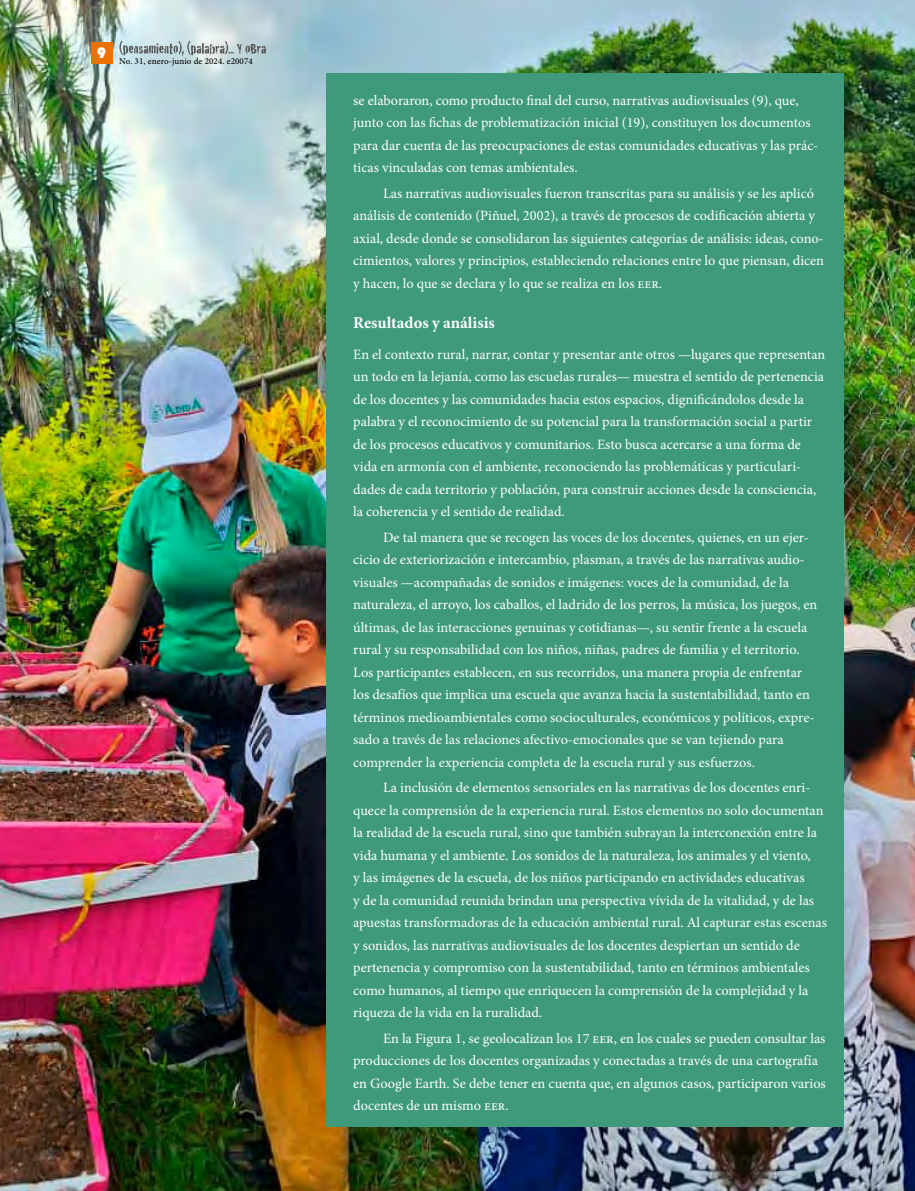
<style>
.page{position:relative;width:915px;height:1191px;background:#fff}
.page>*{position:absolute;margin:0;border:0;box-sizing:border-box;transform-origin:0 0}
.T2{font:700 16.5px "Minion Pro";color:#fff}
.texto_corrido{font:14.25px/22.5px "Minion Pro";color:#fff}
.texto_sin_Sangrar{font:14.25px/22.5px "Minion Pro";color:#fff}
.t1{font:500 9px "Minion Pro";letter-spacing:.01em;color:#000}
</style>
<div class="page">
<img style="left:0;top:0;width:914px;height:1191px">
<div style="left:326px;top:74px;width:517px;height:1053px;background:#3e9a7b"></div>
<div style="left:91px;top:42px;width:21px;height:21px;background:#ee7203"></div>
<svg style="left:119px;top:41px;width:147px;height:15px;background:#acbbbd"></svg>
<p class="t1" style="left:97px;top:55px;width:157px"><sup>9</sup> No. 31, enero-junio de 2024. e20074</p>
<p class="texto_corrido" style="left:353px;top:89px;width:466px">se elaboraron, como producto final del curso, narrativas audiovisuales (9), que, junto con las fichas de problematización inicial (19), constituyen los documentos para dar cuenta de las preocupaciones de estas comunidades educativas y las prác&shy;ticas vinculadas con temas ambientales.</p>
<p class="texto_corrido" style="left:353px;top:182px;width:472px;text-indent:30px">Las narrativas audiovisuales fueron transcritas para su análisis y se les aplicó análisis de contenido (Piñuel, 2002), a través de procesos de codificación abierta y axial, desde donde se consolidaron las siguientes categorías de análisis: ideas, cono&shy;cimientos, valores y principios, estableciendo relaciones entre lo que piensan, dicen y hacen, lo que se declara y lo que se realiza en los eer.</p>
<p class="T2" style="left:353px;top:311px;width:143px">Resultados y análisis</p>
<p class="texto_sin_Sangrar" style="left:353px;top:343px;width:473px">En el contexto rural, narrar, contar y presentar ante otros —lugares que representan un todo en la lejanía, como las escuelas rurales— muestra el sentido de pertenencia de los docentes y las comunidades hacia estos espacios, dignificándolos desde la palabra y el reconocimiento de su potencial para la transformación social a partir de los procesos educativos y comunitarios. Esto busca acercarse a una forma de vida en armonía con el ambiente, reconociendo las problemáticas y particulari&shy;dades de cada territorio y población, para construir acciones desde la consciencia, la coherencia y el sentido de realidad.</p>
<p class="texto_corrido" style="left:353px;top:526px;width:465px;text-indent:30px">De tal manera que se recogen las voces de los docentes, quienes, en un ejer&shy;cicio de exteriorización e intercambio, plasman, a través de las narrativas audio&shy;visuales —acompañadas de sonidos e imágenes: voces de la comunidad, de la naturaleza, el arroyo, los caballos, el ladrido de los perros, la música, los juegos, en últimas, de las interacciones genuinas y cotidianas—, su sentir frente a la escuela rural y su responsabilidad con los niños, niñas, padres de familia y el territorio.<br>Los participantes establecen, en sus recorridos, una manera propia de enfrentar los desafíos que implica una escuela que avanza hacia la sustentabilidad, tanto en términos medioambientales como socioculturales, económicos y políticos, expre&shy;sado a través de las relaciones afectivo-emocionales que se van tejiendo para comprender la experiencia completa de la escuela rural y sus esfuerzos.</p>
<p class="texto_corrido" style="left:353px;top:776px;width:475px;text-indent:30px">La inclusión de elementos sensoriales en las narrativas de los docentes enri&shy;quece la comprensión de la experiencia rural. Estos elementos no solo documentan la realidad de la escuela rural, sino que también subrayan la interconexión entre la vida humana y el ambiente. Los sonidos de la naturaleza, los animales y el viento,<br>y las imágenes de la escuela, de los niños participando en actividades educativas<br>y de la comunidad reunida brindan una perspectiva vívida de la vitalidad, y de las apuestas transformadoras de la educación ambiental rural. Al capturar estas escenas y sonidos, las narrativas audiovisuales de los docentes despiertan un sentido de pertenencia y compromiso con la sustentabilidad, tanto en términos ambientales como humanos, al tiempo que enriquecen la comprensión de la complejidad y la riqueza de la vida en la ruralidad.</p>
<p class="texto_corrido" style="left:353px;top:1027px;width:474px;text-indent:30px">En la Figura 1, se geolocalizan los 17 eer, en los cuales se pueden consultar las producciones de los docentes organizadas y conectadas a través de una cartografía en Google Earth. Se debe tener en cuenta que, en algunos casos, participaron varios docentes de un mismo eer.</p>
</div>
